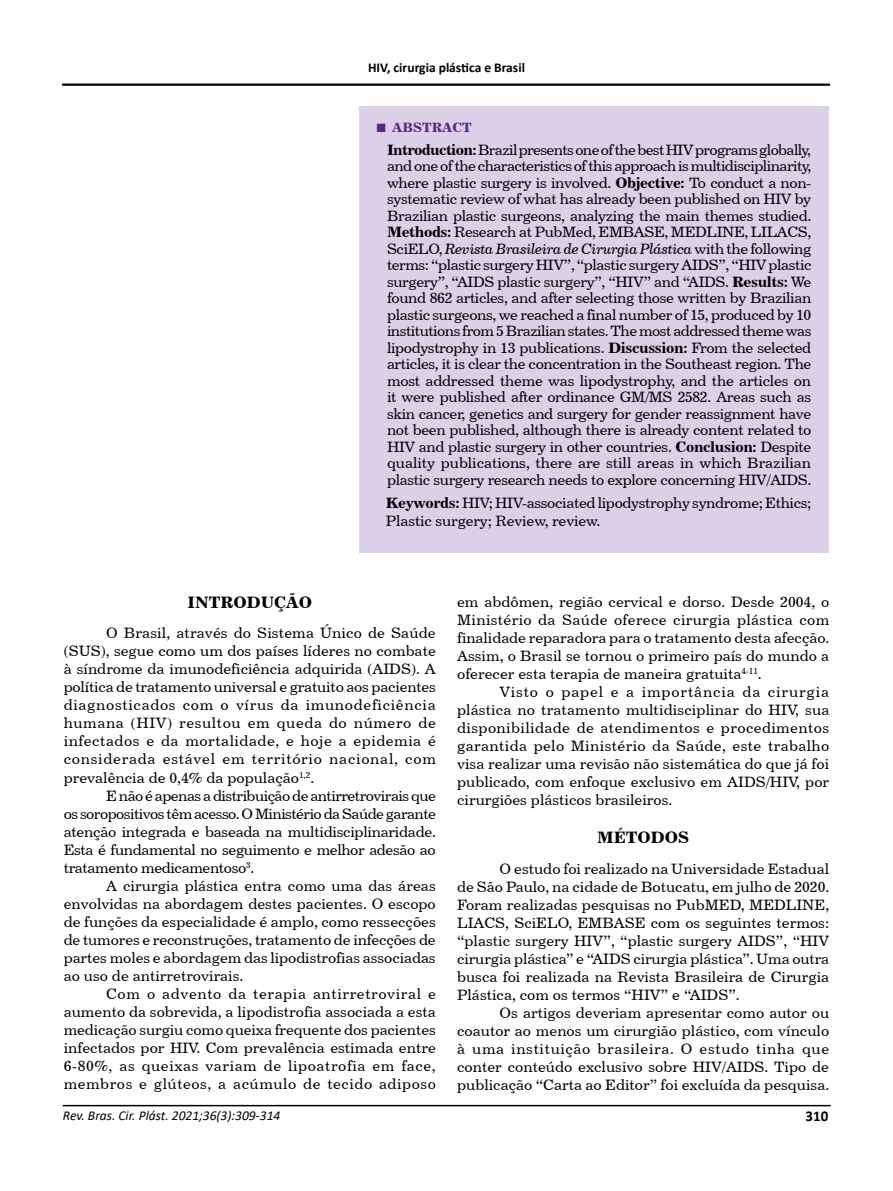
<style>
.page{position:relative;width:893px;height:1191px;background:#fff}
.page>*{position:absolute;margin:0;border:0;box-sizing:border-box;transform-origin:0 0}
.t1{font:16.5px "Century 731 BT Bold A";color:#000}
.t2{font:15px/18px "Century 731 BT Roman A";color:#000;text-align:justify}
.t3{font:15px/18px "Century 731 BT Roman A";letter-spacing:-.025em;color:#000}
.t4{font:15px "Century 731 BT Italic A";letter-spacing:-.025em;color:#000}
.t5{font:700 15px "Calibri";color:#000}
.t6{font:italic 13.5px "Calibri";color:#000}
.t7{font:700 13.5px "Calibri";color:#000}
.t8{font:13.5px "Century 731 BT Bold A";color:#5c2783}
.s1{font-family:"Times New Roman";font-weight:700;font-size:18px}
.s2{font-family:"Century 731 BT Bold A"}
.s3{font-family:"Century 731 BT Roman A"}
</style>
<div class="page">
<hr style="left:63px;top:1104px;width:768px;height:2px;background:#000">
<hr style="left:62px;top:84px;width:768px;height:2px;background:#000">
<div style="left:359px;top:106px;width:470px;height:447px;background:#dbd0e7"></div>
<p class="t7" style="left:368px;top:58px;width:158px">HIV, cirurgia plástica e Brasil</p>
<p class="t8" style="left:376px;top:119px;width:98px"><span class="s1">■</span> ABSTRACT</p>
<p class="t2" style="left:387px;top:141px;width:426px;line-height:16.5px"><span class="s2">Introduction:</span> Brazil presents one of the best HIV programs globally, and one of the characteristics of this approach is multidisciplinarity, where plastic surgery is involved. <span class="s2">Objective:</span> To conduct a non&shy;systematic review of what has already been published on HIV by Brazilian plastic surgeons, analyzing the main themes studied.<br><span class="s2">Methods:</span> Research at PubMed, EMBASE, MEDLINE, LILACS,</p>
<p class="t4" style="left:387px;top:239px;width:426px"><span class="s3">SciELO,</span> Revista Brasileira de Cirurgia Plástica <span class="s3">with the following</span></p>
<p class="t2" style="left:387px;top:257px;width:426px;line-height:16.5px">terms: “plastic surgery HIV”, “plastic surgery AIDS”, “HIV plastic surgery”, “AIDS plastic surgery”, “HIV” and “AIDS. <span class="s2">Results:</span> We found 862 articles, and after selecting those written by Brazilian plastic surgeons, we reached a final number of 15, produced by 10 institutions from 5 Brazilian states. The most addressed theme was lipodystrophy in 13 publications. <span class="s2">Discussion:</span> From the selected articles, it is clear the concentration in the Southeast region. The most addressed theme was lipodystrophy, and the articles on it were published after ordinance GM/MS 2582. Areas such as skin cancer, genetics and surgery for gender reassignment have not been published, although there is already content related to HIV and plastic surgery in other countries. <span class="s2">Conclusion:</span> Despite quality publications, there are still areas in which Brazilian plastic surgery research needs to explore concerning HIV/AIDS.</p>
<p class="t3" style="left:386px;top:493px;width:427px"><span class="s2">Keywords:</span> HIV; HIV-associated lipodystrophy syndrome; Ethics;<br>Plastic surgery; Review, review.</p>
<p class="t1" style="left:188px;top:592px;width:126px">INTRODUÇÃO</p>
<p class="t2" style="left:64px;top:624px;width:374px;text-indent:43px">O Brasil, através do Sistema Único de Saúde (SUS), segue como um dos países líderes no combate à síndrome da imunodeficiência adquirida (AIDS). A política de tratamento universal e gratuito aos pacientes diagnosticados com o vírus da imunodeficiência humana (HIV) resultou em queda do número de infectados e da mortalidade, e hoje a epidemia é considerada estável em território nacional, com prevalência de 0,4% da população<sup>1,2</sup>.</p>
<p class="t2" style="left:64px;top:786px;width:374px;text-indent:43px">E não é apenas a distribuição de antirretrovirais que os soropositivos têm acesso. O Ministério da Saúde garante atenção integrada e baseada na multidisciplinaridade.<br>Esta é fundamental no seguimento e melhor adesão ao tratamento medicamentoso<sup>3</sup>.</p>
<p class="t2" style="left:64px;top:876px;width:374px;text-indent:43px">A cirurgia plástica entra como uma das áreas envolvidas na abordagem destes pacientes. O escopo de funções da especialidade é amplo, como ressecções de tumores e reconstruções, tratamento de infecções de partes moles e abordagem das lipodistrofias associadas ao uso de antirretrovirais.</p>
<p class="t2" style="left:64px;top:984px;width:374px;text-indent:43px">Com o advento da terapia antirretroviral e aumento da sobrevida, a lipodistrofia associada a esta medicação surgiu como queixa frequente dos pacientes infectados por HIV. Com prevalência estimada entre 6-80%, as queixas variam de lipoatrofia em face, membros e glúteos, a acúmulo de tecido adiposo</p>
<p class="t2" style="left:457px;top:592px;width:374px">em abdômen, região cervical e dorso. Desde 2004, o Ministério da Saúde oferece cirurgia plástica com finalidade reparadora para o tratamento desta afecção.<br>Assim, o Brasil se tornou o primeiro país do mundo a oferecer esta terapia de maneira gratuita<sup>4-11</sup>.</p>
<p class="t2" style="left:457px;top:682px;width:374px;text-indent:43px">Visto o papel e a importância da cirurgia plástica no tratamento multidisciplinar do HIV, sua disponibilidade de atendimentos e procedimentos garantida pelo Ministério da Saúde, este trabalho visa realizar uma revisão não sistemática do que já foi publicado, com enfoque exclusivo em AIDS/HIV, por cirurgiões plásticos brasileiros.</p>
<p class="t1" style="left:597px;top:827px;width:94px">MÉTODOS</p>
<p class="t2" style="left:457px;top:859px;width:374px;text-indent:43px">O estudo foi realizado na Universidade Estadual de São Paulo, na cidade de Botucatu, em julho de 2020.<br>Foram realizadas pesquisas no PubMED, MEDLINE, LIACS, SciELO, EMBASE com os seguintes termos: “plastic surgery HIV”, “plastic surgery AIDS”, “HIV cirurgia plástica” e “AIDS cirurgia plástica”. Uma outra busca foi realizada na Revista Brasileira de Cirurgia Plástica, com os termos “HIV” e “AIDS”.</p>
<p class="t2" style="left:457px;top:1003px;width:374px;text-indent:43px">Os artigos deveriam apresentar como autor ou coautor ao menos um cirurgião plástico, com vínculo à uma instituição brasileira. O estudo tinha que conter conteúdo exclusivo sobre HIV/AIDS. Tipo de publicação “Carta ao Editor” foi excluída da pesquisa.</p>
<p class="t6" style="left:63px;top:1105px;width:219px">Rev. Bras. Cir. Plást. 2021;36(3):309-314</p>
<p class="t5" style="left:806px;top:1105px;width:24px">310</p>
</div>
